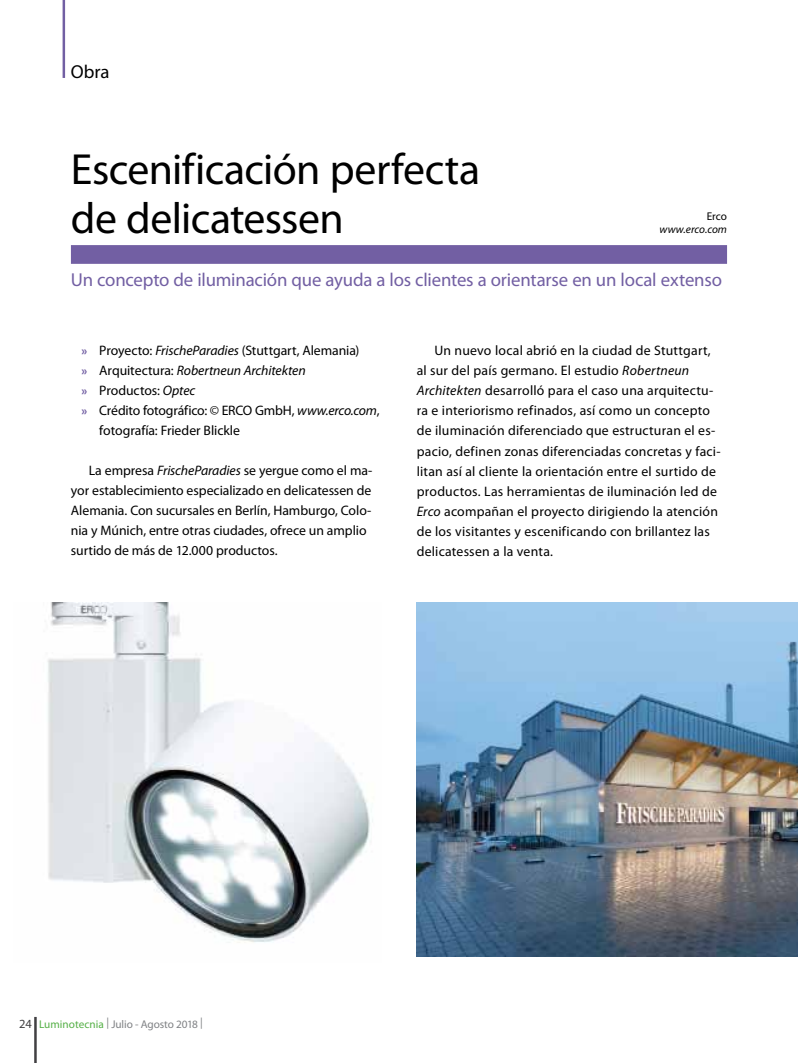
<style>
.page{position:relative;width:798px;height:1063px;background:#fff}
.page>*{position:absolute;margin:0;border:0;box-sizing:border-box;transform-origin:0 0}
.t1{font:43.75px/48.8px "Myriad Pro";letter-spacing:-.015em;color:#000}
.t2{font:18.75px "Myriad Pro";letter-spacing:-.01em;color:#725fa3}
.t3{font:18.75px "Myriad Pro";color:#000}
.t4{font:13.75px/20px "Myriad Pro";letter-spacing:.01em;color:#000}
.t5{font:13.75px "Myriad Pro";letter-spacing:-.015em;color:#000}
.t6{font:italic 13.75px "Myriad Pro";letter-spacing:-.005em;color:#000}
.t7{font:11.25px "Myriad Pro";letter-spacing:-.005em;color:#808285}
.t8{font:italic 11.25px "Myriad Pro";letter-spacing:.005em;color:#000}
.t9{font:11.25px "Myriad Pro";color:#000}
.s1{font-weight:700;font-size:12.5px;color:#725fa3}
.s2{font-style:italic}
.s3{font-weight:700;font-style:normal;font-size:12.5px;color:#725fa3}
.s4{font-style:normal}
.s5{font-size:12.5px;color:#414042}
.s6{color:#55b047}
</style>
<div class="page">
<hr style="left:34px;top:1017px;width:3px;height:46px;background:#414042">
<hr style="left:63px;top:0;width:2px;height:78px;background:#725fa3">
<div style="left:71px;top:245px;width:655px;height:19px;background:#725fa3"></div>
<img style="left:47px;top:602px;width:326px;height:341px">
<img style="left:416px;top:602px;width:381px;height:355px">
<h2 class="t3" style="left:71px;top:60px;width:40px">Obra</h2>
<h1 class="t1" style="left:71px;top:144px;width:410px">Escenificación perfecta de delicatessen</h1>
<h2 class="t2" style="left:71px;top:268px;width:652px">Un concepto de iluminación que ayuda a los clientes a orientarse en un local extenso</h2>
<p class="t9" style="left:706px;top:209px;width:22px">Erco</p>
<p class="t8" style="left:659px;top:222px;width:69px">www.erco.com</p>
<p class="t4" style="left:81px;top:341px;width:279px"><span class="s1">»</span> Proyecto: <span class="s2">FrischeParadies</span> (Stuttgart, Alemania)</p>
<p class="t6" style="left:81px;top:362px;width:225px"><span class="s3">»</span> <span class="s4">Arquitectura:</span> Robertneun Architekten</p>
<p class="t4" style="left:81px;top:381px;width:115px"><span class="s1">»</span> Productos: <span class="s2">Optec</span></p>
<p class="t5" style="left:81px;top:402px;width:299px"><span class="s1">»</span> Crédito fotográfico: © ERCO GmbH, <span class="s2">www.erco.com</span>,</p>
<p class="t4" style="left:99px;top:421px;width:142px">fotografía: Frieder Blickle</p>
<p class="t4" style="left:71px;top:461px;width:303px;text-indent:18px">La empresa <span class="s2">FrischeParadies</span> se yergue como el ma&shy;yor establecimiento especializado en delicatessen de Alemania. Con sucursales en Berlín, Hamburgo, Colo&shy;nia y Múnich, entre otras ciudades, ofrece un amplio surtido de más de 12.000 productos.</p>
<p class="t4" style="left:416px;top:341px;width:305px;text-indent:18px">Un nuevo local abrió en la ciudad de Stuttgart, al sur del país germano. El estudio <span class="s2">Robertneun Architekten</span> desarrolló para el caso una arquitectu&shy;ra e interiorismo refinados, así como un concepto de iluminación diferenciado que estructuran el es&shy;pacio, definen zonas diferenciadas concretas y faci&shy;litan así al cliente la orientación entre el surtido de productos. Las herramientas de iluminación led de <span class="s2">Erco</span> acompañan el proyecto dirigiendo la atención de los visitantes y escenificando con brillantez las delicatessen a la venta.</p>
<p class="t7" style="left:19px;top:1017px;width:185px"><span class="s5">24</span> <span class="s6">Luminotecnia</span> | Julio - Agosto 2018 |</p>
</div>
